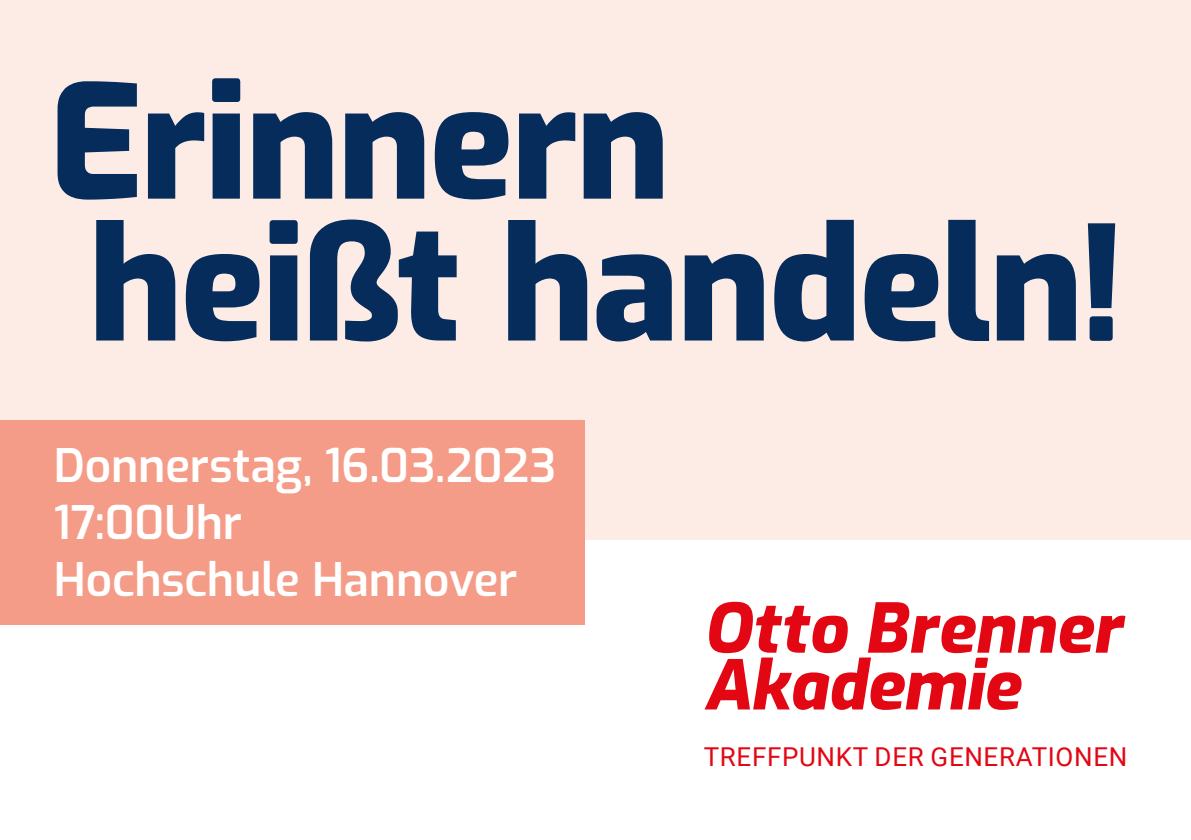
<style>
.page{position:relative;width:1191px;height:840px;background:#fff}
.page>*{position:absolute;margin:0;border:0;box-sizing:border-box;transform-origin:0 0}
.t1{font:100 158px/141.8px "Exo";letter-spacing:-.015em;color:#052c5a}
.t2{font:italic 800 68px/56.8px "Exo";color:#e30613}
.t3{font:100 46px/56.6px "Exo";letter-spacing:-.005em;color:#fff}
.t4{font:26px "Roboto";letter-spacing:.025em;color:#e30613}
</style>
<div class="page">
<div style="left:0;top:0;width:1191px;height:539px;background:#fdebe6"></div>
<div style="left:0;top:420px;width:584px;height:204px;background:#f49c87"></div>
<h1 class="t1" style="left:48px;top:63px;width:1076px">Erinnern<br>heißt handeln!</h1>
<p class="t3" style="left:54px;top:435px;width:504px">Donnerstag, 16.03.2023<br>17:00Uhr<br>Hochschule Hannover</p>
<h2 class="t2" style="left:703px;top:595px;width:419px">Otto Brenner<br>Akademie</h2>
<p class="t4" style="left:703px;top:738px;width:425px">TREFFPUNKT DER GENERATIONEN</p>
</div>
